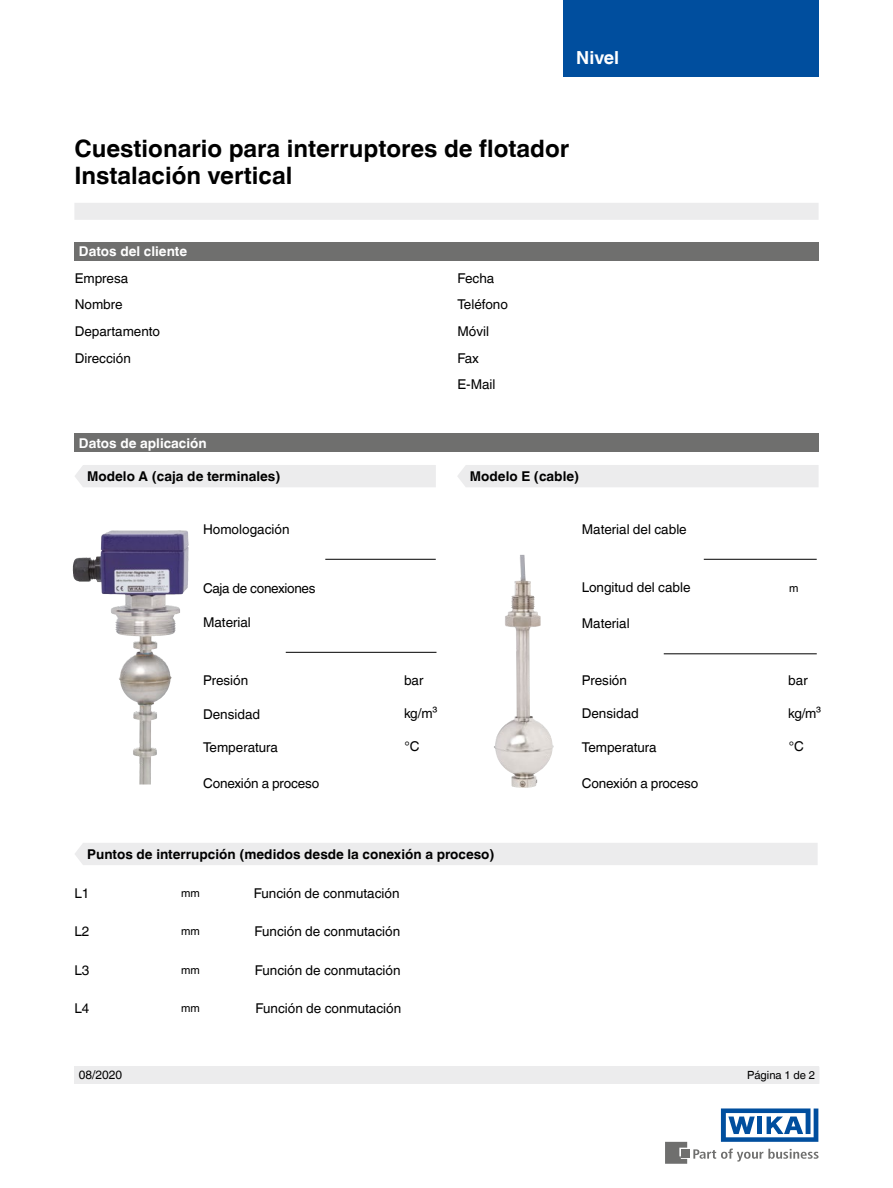
<style>
.page{position:relative;width:893px;height:1188px;background:#fff}
.page>*{position:absolute;margin:0;border:0;box-sizing:border-box;transform-origin:0 0}
.t1{font:700 24px/27px "Helvetica World";color:#000}
.t2{font:700 18px "Helvetica World";color:#fff}
.t3{font:13.5px/26.7px "Helvetica World";color:#000}
.t4{font:700 13.5px "Helvetica World";color:#000}
.t5{font:700 13.5px "Helvetica World";color:#fff}
.t6{font:13.5px "Helvetica World";letter-spacing:-.02em;color:#000}
.t7{font:12px "Helvetica World";color:#000}
.t8{font:11.25px "Helvetica World";color:#000}
</style>
<div class="page">
<svg style="left:693px;top:1149px;width:126px;height:13px"></svg>
<div style="left:682px;top:1150px;width:8px;height:8px;background:#6f6f6e"></div>
<svg style="left:665px;top:1142px;width:22px;height:22px"></svg>
<svg style="left:721px;top:1108px;width:97px;height:34px"></svg>
<div style="left:563px;top:0;width:256px;height:76px;background:#004e9e"></div>
<div style="left:74px;top:203px;width:745px;height:17px;background:#ececed"></div>
<div style="left:74px;top:1066px;width:745px;height:18px;background:#ececed"></div>
<div style="left:75px;top:242px;width:744px;height:18px;background:#6f6f6e"></div>
<div style="left:75px;top:434px;width:744px;height:18px;background:#6f6f6e"></div>
<hr style="left:325px;top:559px;width:111px;height:1px;background:#000">
<hr style="left:704px;top:559px;width:113px;height:1px;background:#000">
<hr style="left:286px;top:652px;width:150px;height:1px;background:#000">
<hr style="left:664px;top:653px;width:153px;height:1px;background:#000">
<div style="left:75px;top:465px;width:361px;height:22px;background:#ececed"></div>
<div style="left:457px;top:465px;width:362px;height:22px;background:#ececed"></div>
<div style="left:75px;top:843px;width:743px;height:22px;background:#ececed"></div>
<img style="left:73px;top:530px;width:103px;height:87px">
<img style="left:494px;top:555px;width:60px;height:233px">
<h2 class="t2" style="left:576px;top:47px;width:45px">Nivel</h2>
<h1 class="t1" style="left:74px;top:135px;width:496px">Cuestionario para interruptores de flotador<br>Instalación vertical</h1>
<p class="t5" style="left:79px;top:243px;width:110px">Datos del cliente</p>
<p class="t3" style="left:75px;top:265px;width:87px">Empresa<br>Nombre<br>Departamento<br>Dirección</p>
<p class="t3" style="left:457px;top:265px;width:52px">Fecha<br>Teléfono<br>Móvil<br>Fax<br>E-Mail</p>
<p class="t5" style="left:79px;top:435px;width:129px">Datos de aplicación</p>
<p class="t4" style="left:87px;top:469px;width:195px">Modelo A (caja de terminales)</p>
<p class="t4" style="left:470px;top:469px;width:111px">Modelo E (cable)</p>
<p class="t3" style="left:203px;top:516px;width:88px">Homologación</p>
<p class="t3" style="left:582px;top:516px;width:107px">Material del cable</p>
<p class="t6" style="left:203px;top:580px;width:114px">Caja de conexiones</p>
<p class="t3" style="left:582px;top:574px;width:110px">Longitud del cable</p>
<p class="t8" style="left:789px;top:581px;width:11px">m</p>
<p class="t3" style="left:203px;top:609px;width:49px">Material</p>
<p class="t3" style="left:582px;top:610px;width:49px">Material</p>
<p class="t3" style="left:203px;top:667px;width:47px">Presión</p>
<p class="t3" style="left:203px;top:701px;width:59px">Densidad</p>
<p class="t3" style="left:203px;top:734px;width:76px">Temperatura</p>
<p class="t3" style="left:404px;top:667px;width:21px">bar</p>
<p class="t3" style="left:404px;top:700px;width:35px">kg/m³</p>
<p class="t3" style="left:405px;top:733px;width:17px">°C</p>
<p class="t3" style="left:582px;top:667px;width:47px">Presión</p>
<p class="t3" style="left:582px;top:700px;width:59px">Densidad</p>
<p class="t3" style="left:582px;top:734px;width:76px">Temperatura</p>
<p class="t3" style="left:788px;top:667px;width:21px">bar</p>
<p class="t3" style="left:788px;top:700px;width:35px">kg/m³</p>
<p class="t3" style="left:789px;top:733px;width:17px">°C</p>
<p class="t3" style="left:203px;top:770px;width:118px">Conexión a proceso</p>
<p class="t3" style="left:582px;top:770px;width:118px">Conexión a proceso</p>
<p class="t4" style="left:87px;top:846px;width:409px">Puntos de interrupción (medidos desde la conexión a proceso)</p>
<p class="t8" style="left:181px;top:887px;width:20px">mm</p>
<p class="t3" style="left:74px;top:880px;width:17px">L1</p>
<p class="t3" style="left:254px;top:880px;width:147px">Función de conmutación</p>
<p class="t3" style="left:255px;top:918px;width:147px">Función de conmutación</p>
<p class="t3" style="left:255px;top:957px;width:147px">Función de conmutación</p>
<p class="t3" style="left:256px;top:995px;width:147px">Función de conmutación</p>
<p class="t3" style="left:74px;top:918px;width:17px">L2</p>
<p class="t8" style="left:181px;top:925px;width:20px">mm</p>
<p class="t3" style="left:74px;top:957px;width:17px">L3</p>
<p class="t8" style="left:181px;top:964px;width:20px">mm</p>
<p class="t3" style="left:74px;top:995px;width:17px">L4</p>
<p class="t8" style="left:181px;top:1002px;width:20px">mm</p>
<p class="t7" style="left:79px;top:1068px;width:45px">08/2020</p>
<p class="t8" style="left:747px;top:1069px;width:69px">Página 1 de 2</p>
</div>
